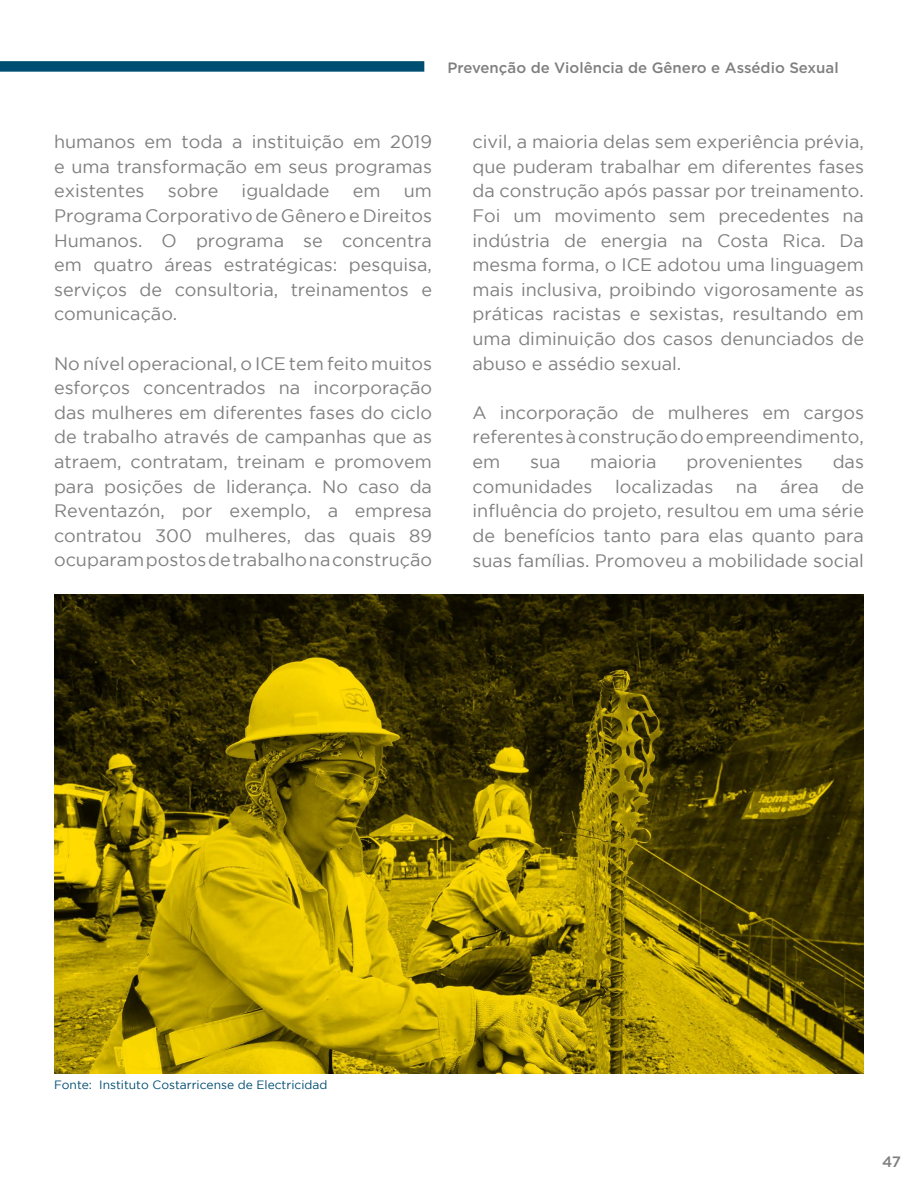
<style>
.page{position:relative;width:918px;height:1188px;background:#fff}
.page>*{position:absolute;margin:0;border:0;box-sizing:border-box;transform-origin:0 0}
.t1{font:18px/24.6px "Gotham";color:#7f7f7f;text-align:justify}
.t2{font:500 15px "Gotham";color:#7f7f7f}
.t3{font:12px "Gotham";color:#004d72}
</style>
<div class="page">
<div style="left:0;top:61px;width:424px;height:11px;background:#004d72"></div>
<img style="left:55px;top:594px;width:809px;height:480px">
<p class="t2" style="left:448px;top:58px;width:393px">Prevenção de Violência de Gênero e Assédio Sexual</p>
<p class="t1" style="left:54px;top:129px;width:380px">humanos em toda a instituição em 2019 e uma transformação em seus programas existentes</p>
<p class="t1" style="left:168px;top:178px;width:52px">sobre</p>
<p class="t1" style="left:242px;top:178px;width:89px">igualdade</p>
<p class="t1" style="left:353px;top:178px;width:29px">em</p>
<p class="t1" style="left:54px;top:178px;width:380px;text-indent:350px">um Programa Corporativo de Gênero e Direitos Humanos. O programa se concentra em quatro áreas estratégicas: pesquisa, serviços de consultoria, treinamentos e comunicação.</p>
<p class="t1" style="left:54px;top:351px;width:380px">No nível operacional, o ICE tem feito muitos esforços concentrados na incorporação das mulheres em diferentes fases do ciclo de trabalho através de campanhas que as atraem, contratam, treinam e promovem para posições de liderança. No caso da Reventazón, por exemplo, a empresa contratou 300 mulheres, das quais 89 ocuparampostosdetrabalhonaconstrução</p>
<p class="t1" style="left:473px;top:129px;width:393px">civil, a maioria delas sem experiência prévia, que puderam trabalhar em diferentes fases da construção após passar por treinamento.<br>Foi um movimento sem precedentes na indústria de energia na Costa Rica. Da mesma forma, o ICE adotou uma linguagem mais inclusiva, proibindo vigorosamente as práticas racistas e sexistas, resultando em uma diminuição dos casos denunciados de abuso e assédio sexual.</p>
<p class="t1" style="left:473px;top:400px;width:393px">A incorporação de mulheres em cargos referentesàconstruçãodoempreendimento, em</p>
<p class="t1" style="left:530px;top:449px;width:32px">sua</p>
<p class="t1" style="left:590px;top:449px;width:68px">maioria</p>
<p class="t1" style="left:686px;top:449px;width:118px">provenientes</p>
<p class="t1" style="left:833px;top:449px;width:33px">das</p>
<p class="t1" style="left:473px;top:474px;width:121px">comunidades</p>
<p class="t1" style="left:615px;top:474px;width:100px">localizadas</p>
<p class="t1" style="left:736px;top:474px;width:23px">na</p>
<p class="t1" style="left:780px;top:474px;width:40px">área</p>
<p class="t1" style="left:473px;top:474px;width:393px;text-indent:369px">de influência do projeto, resultou em uma série de benefícios tanto para elas quanto para suas famílias. Promoveu a mobilidade social</p>
<p class="t3" style="left:54px;top:1078px;width:275px">Fonte: Instituto Costarricense de Electricidad</p>
<p class="t2" style="left:882px;top:1151px;width:20px">47</p>
</div>
